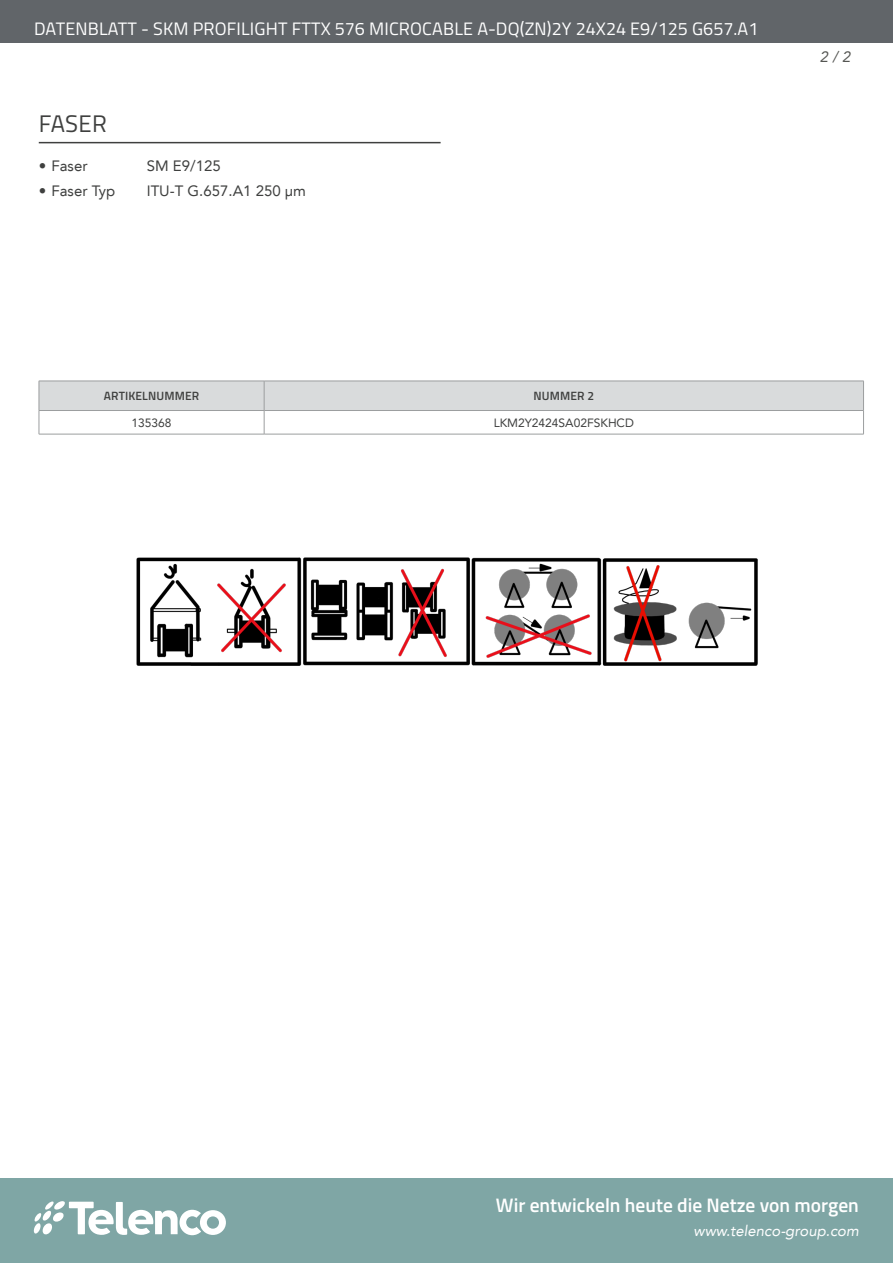
<style>
.page{position:relative;width:893px;height:1263px;background:#fff}
.page>*{position:absolute;margin:0;border:0;box-sizing:border-box;transform-origin:0 0}
.t1{font:24px "Titillium Web";letter-spacing:.005em;color:#3f403f}
.t2{font:600 19.5px "Titillium Web";color:#fff}
.t3{font:18px "Titillium Web";letter-spacing:.01em;color:#fff}
.t4{font:15px "Avenir LT";color:#3f403f}
.t5{font:italic 15px "Avenir LT";color:#fff}
.t6{font:italic 15px "Avenir LT";color:#555653}
.t7{font:12px "Avenir LT";color:#3f403f}
.t8{font:600 12px "Titillium Web";letter-spacing:.01em;color:#3f403f}
</style>
<div class="page">
<div style="left:0;top:0;width:893px;height:43px;background:#616569"></div>
<div style="left:0;top:1178px;width:893px;height:85px;background:#7fa6a5"></div>
<svg style="left:33px;top:1201px;width:193px;height:34px"></svg>
<hr style="left:39px;top:142px;width:402px;height:1px;background:#3f403f">
<svg style="left:39px;top:381px;width:825px;height:53px"></svg>
<hr style="left:39px;top:434px;width:225px;height:1px;background:#9c9e9f">
<hr style="left:264px;top:434px;width:600px;height:1px;background:#9c9e9f">
<img style="left:136px;top:557px;width:622px;height:109px">
<p class="t3" style="left:34px;top:15px;width:726px">DATENBLATT - SKM PROFILIGHT FTTX 576 MICROCABLE A-DQ(ZN)2Y 24X24 E9/125 G657.A1</p>
<h1 class="t1" style="left:39px;top:106px;width:69px">FASER</h1>
<p class="t4" style="left:39px;top:157px;width:50px">• Faser</p>
<p class="t4" style="left:147px;top:157px;width:75px">SM E9/125</p>
<p class="t4" style="left:39px;top:182px;width:78px">• Faser Typ</p>
<p class="t4" style="left:147px;top:182px;width:161px">ITU-T G.657.A1 250 μm</p>
<p class="t6" style="left:820px;top:48px;width:32px">2 / 2</p>
<p class="t8" style="left:104px;top:386px;width:97px">ARTIKELNUMMER</p>
<p class="t8" style="left:534px;top:386px;width:62px">NUMMER 2</p>
<p class="t7" style="left:132px;top:416px;width:42px">135368</p>
<p class="t7" style="left:494px;top:416px;width:142px">LKM2Y2424SA02FSKHCD</p>
<p class="t2" style="left:496px;top:1191px;width:364px">Wir entwickeln heute die Netze von morgen</p>
<p class="t5" style="left:693px;top:1222px;width:167px">www.telenco-group.com</p>
</div>
